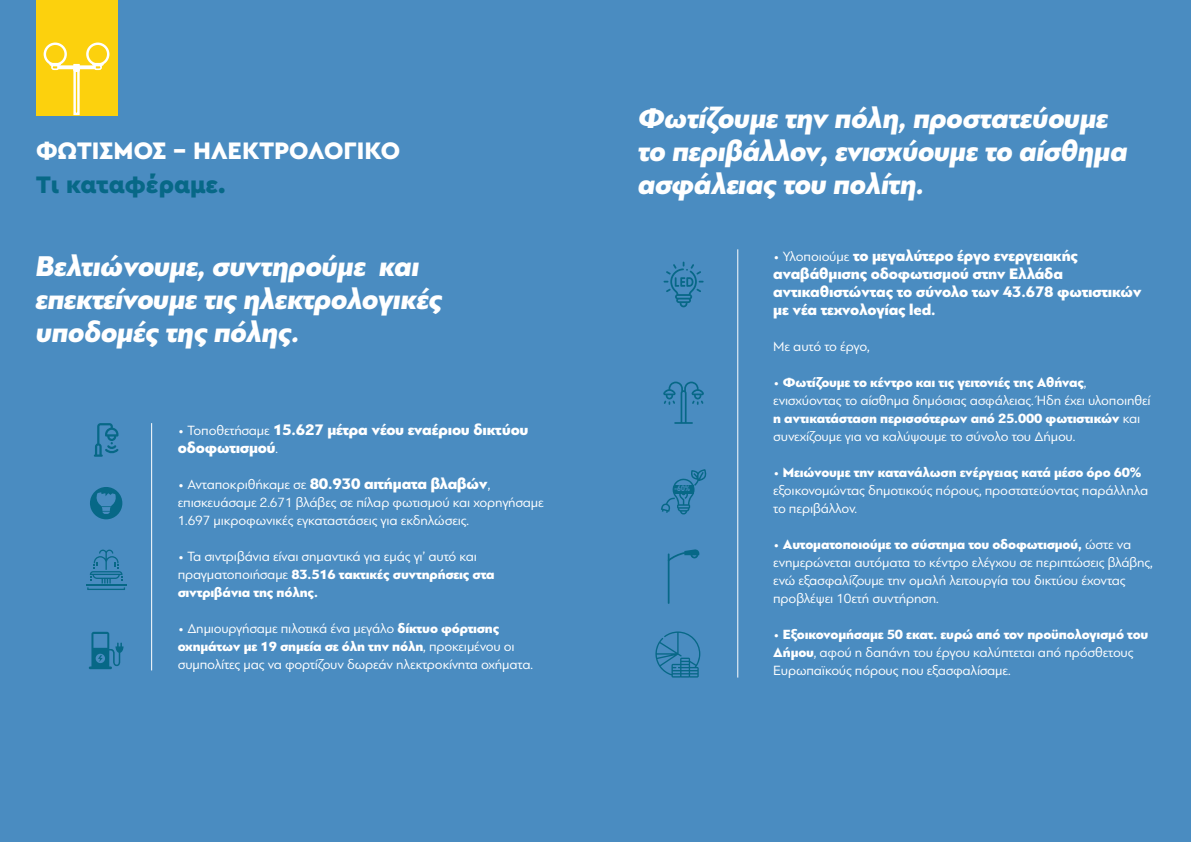
<style>
.page{position:relative;width:1191px;height:842px;background:#4a8cc1}
.page>*{position:absolute;margin:0;border:0;box-sizing:border-box;transform-origin:0 0}
.t1{font:italic 900 30px/33px "PF Bague Sans Pro";letter-spacing:-.01em;color:#fff}
.t2{font:900 25px "Cera GR";color:#fff}
.t3{font:900 25px "Cera GR";color:#076887}
.t4{font:900 16px/18px "PF Bague Sans Pro";letter-spacing:-.01em;color:#fff}
.t5{font:14px/18px "PF Bague Sans Pro";letter-spacing:-.01em;color:#fff}
.t6{font:700 8px "PF Din Text";color:#4a8cc1}
.s1{font-weight:400;font-size:14px}
.s2{font-weight:900}
</style>
<div class="page">
<hr style="left:737px;top:249px;width:1px;height:428px;background:#fff">
<hr style="left:668px;top:553px;width:1px;height:51px;background:#076887">
<svg style="left:667px;top:549px;width:32px;height:12px"></svg>
<svg style="left:661px;top:469px;width:46px;height:46px"></svg>
<svg style="left:663px;top:262px;width:40px;height:45px"></svg>
<svg style="left:663px;top:382px;width:41px;height:42px"></svg>
<svg style="left:655px;top:631px;width:45px;height:46px"></svg>
<div style="left:36px;top:0;width:81px;height:115px;background:#fcd10d"></div>
<div style="left:44px;top:43px;width:23px;height:23px;border:2px solid #fff;border-radius:50%"></div>
<div style="left:86px;top:43px;width:23px;height:23px;border:2px solid #fff;border-radius:50%"></div>
<div style="left:73px;top:64px;width:7px;height:51px;border:2px solid #fff"></div>
<div style="left:57px;top:65px;width:19px;height:4px;border:2px solid #fff"></div>
<div style="left:77px;top:65px;width:19px;height:4px;border:2px solid #fff"></div>
<svg style="left:49px;top:63px;width:12px;height:8px"></svg>
<svg style="left:92px;top:63px;width:12px;height:8px"></svg>
<svg style="left:73px;top:64px;width:7px;height:8px"></svg>
<hr style="left:151px;top:423px;width:1px;height:247px;background:#fff">
<svg style="left:94px;top:423px;width:25px;height:34px"></svg>
<svg style="left:90px;top:487px;width:32px;height:32px"></svg>
<hr style="left:86px;top:585px;width:40px;height:1px;background:#076887">
<svg style="left:87px;top:550px;width:38px;height:40px"></svg>
<svg style="left:89px;top:632px;width:34px;height:37px"></svg>
<h2 class="t2" style="left:36px;top:136px;width:365px">ΦΩΤΙΣΜΟΣ - ΗΛΕΚΤΡΟΛΟΓΙΚΟ</h2>
<h2 class="t3" style="left:36px;top:170px;width:191px">Tι καταφέραμε.</h2>
<h1 class="t1" style="left:36px;top:250px;width:408px">Βελτιώνουμε, συντηρούμε και επεκτείνουμε τις ηλεκτρολογικές υποδομές της πόλης.</h1>
<p class="t4" style="left:178px;top:421px;width:352px"><span class="s1">• Τοποθετήσαμε</span> 15.627 μέτρα νέου εναέριου δικτύου οδοφωτισμού<span class="s1">.</span></p>
<p class="t4" style="left:178px;top:475px;width:314px"><span class="s1">• Ανταποκριθήκαμε σε</span> 80.930 αιτήματα βλαβών<span class="s1">,</span></p>
<p class="t5" style="left:178px;top:494px;width:368px">επισκευάσαμε 2.671 βλάβες σε πίλαρ φωτισμού και χορηγήσαμε<br>1.697 μικροφωνικές εγκαταστάσεις για εκδηλώσεις.</p>
<p class="t5" style="left:178px;top:548px;width:318px">• Τα σιντριβάνια είναι σημαντικά για εμάς γι’ αυτό και πραγματοποιήσαμε <span class="s2">83.516 τακτικές συντηρήσεις στα σιντριβάνια της πόλης.</span></p>
<p class="t5" style="left:178px;top:620px;width:357px">• Δημιουργήσαμε πιλοτικά ένα μεγάλο <span class="s2">δίκτυο φόρτισης οχημάτων με 19 σημεία σε όλη την πόλη</span>, προκειμένου οι συμπολίτες μας να φορτίζουν δωρεάν ηλεκτροκίνητα οχήματα.</p>
<h1 class="t1" style="left:638px;top:102px;width:491px">Φωτίζουμε την πόλη, προστατεύουμε το περιβάλλον, ενισχύουμε το αίσθημα ασφάλειας του πολίτη.</h1>
<p class="t6" style="left:674px;top:483px;width:18px">-60%</p>
<p class="t4" style="left:773px;top:247px;width:370px"><span class="s1">• Υλοποιούμε</span> το μεγαλύτερο έργο ενεργειακής αναβάθμισης οδοφωτισμού στην Ελλάδα αντικαθιστώντας το σύνολο των 43.678 φωτιστικών με νέα τεχνολογίας led.</p>
<p class="t5" style="left:773px;top:337px;width:98px">Με αυτό το έργο,</p>
<p class="t5" style="left:773px;top:373px;width:379px">• <span class="s2">Φωτίζουμε το κέντρο και τις γειτονιές της Αθήνας</span>, ενισχύοντας το αίσθημα δημόσιας ασφάλειας. Ήδη έχει υλοποιηθεί <span class="s2">η αντικατάσταση περισσότερων από 25.000 φωτιστικών</span> και συνεχίζουμε για να καλύψουμε το σύνολο του Δήμου.</p>
<p class="t5" style="left:773px;top:463px;width:377px">• <span class="s2">Μειώνουμε την κατανάλωση ενέργειας κατά μέσο όρο 60% </span>εξοικονομώντας δημοτικούς πόρους, προστατεύοντας παράλληλα το περιβάλλον.</p>
<p class="t5" style="left:773px;top:535px;width:381px">• <span class="s2">Αυτοματοποιούμε το σύστημα του οδοφωτισμού,</span> ώστε να ενημερώνεται αυτόματα το κέντρο ελέγχου σε περιπτώσεις βλάβης, ενώ εξασφαλίζουμε την ομαλή λειτουργία του δικτύου έχοντας προβλέψει 10ετή συντήρηση.</p>
<p class="t5" style="left:773px;top:625px;width:376px">• <span class="s2">Εξοικονομήσαμε 50 εκατ. ευρώ από τον προϋπολογισμό του<br>Δήμου</span>, αφού η δαπάνη του έργου καλύπτεται από πρόσθετους<br>Ευρωπαϊκούς πόρους που εξασφαλίσαμε.</p>
</div>
